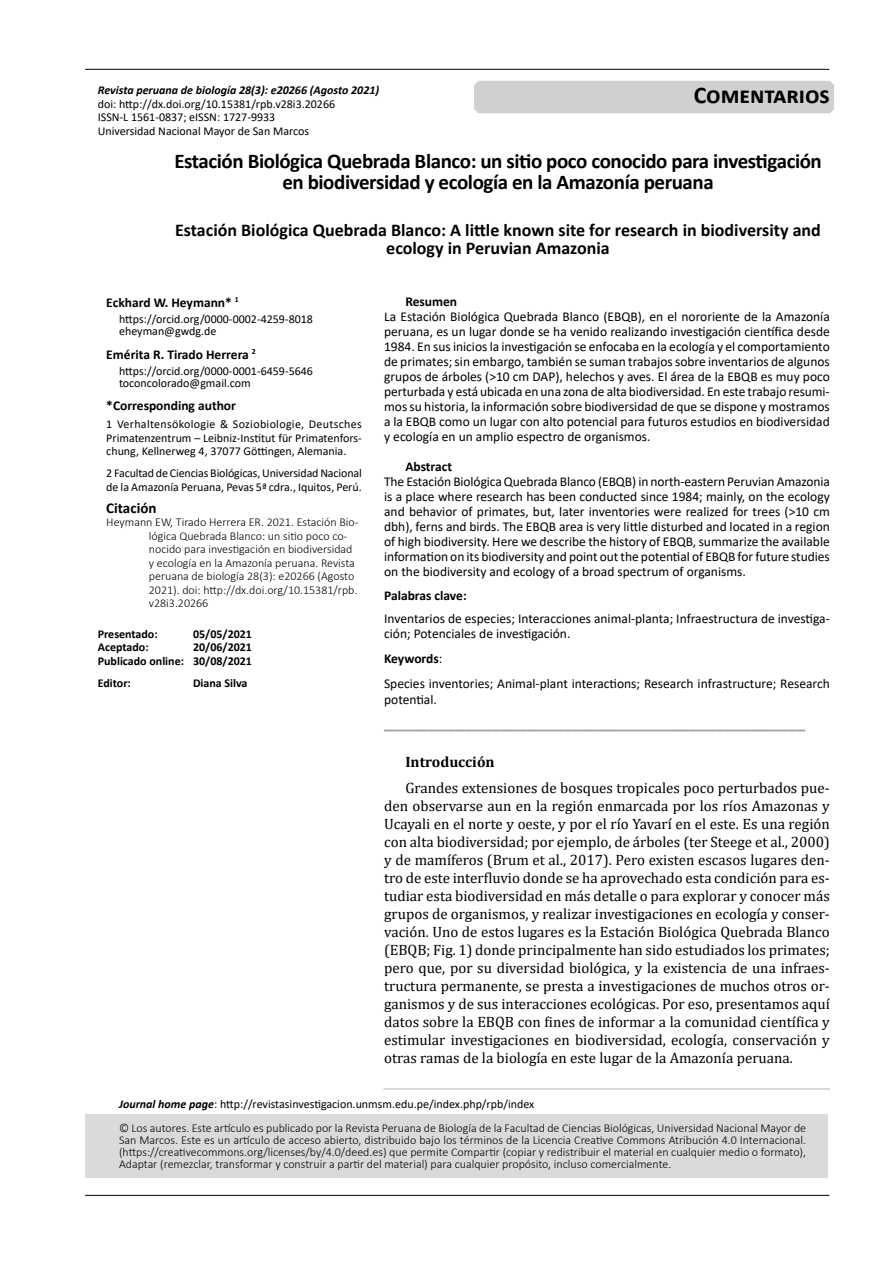
<style>
.page{position:relative;width:893px;height:1263px;background:#fff}
.page>*{position:absolute;margin:0;border:0;box-sizing:border-box;transform-origin:0 0}
.t1{font:700 24px "Calibri";color:#000}
.t2{font:700 21px/21px "Calibri";letter-spacing:-.02em;color:#000;text-align:center}
.t3{font:700 18px/18px "Calibri";color:#000;text-align:center}
.t4{font:700 18px "Calibri";color:#9d9d9c}
.t5{font:15px/18px "Cambria";color:#000;text-align:justify}
.t6{font:700 15px "Cambria";color:#000}
.t7{font:700 15px "Calibri";color:#000}
.t8{font:13.5px/15px "Calibri";color:#000;text-align:justify}
.t9{font:700 13.5px "Calibri";color:#000}
.t10{font:300 12px/13.5px "Calibri";color:#000;text-align:justify}
.t11{font:12px/13.5px "Calibri";color:#000}
.t12{font:700 12px/13.5px "Calibri";color:#000;text-align:right}
.t13{font:italic 700 12px "Calibri";color:#000}
.s1{font-weight:700}
.s2{font-weight:700;font-style:italic}
</style>
<div class="page">
<hr style="left:85px;top:1195px;width:744px;height:1px;background:#000">
<hr style="left:85px;top:69px;width:744px;height:1px;background:#000">
<div style="left:85px;top:1114px;width:742px;height:64px;background:#dadada"></div>
<hr style="left:383px;top:1089px;width:447px;height:1px;background:#b3b2b2">
<div style="left:474px;top:81px;width:360px;height:32px;background:#d0d0d0"></div>
<p class="t13" style="left:98px;top:82px;width:283px">Revista peruana de biología 28(3): e20266 (Agosto 2021)</p>
<p class="t11" style="left:98px;top:97px;width:239px">doi: http://dx.doi.org/10.15381/rpb.v28i3.20266<br>ISSN-L 1561-0837; eISSN: 1727-9933<br>Universidad Nacional Mayor de San Marcos</p>
<h1 class="t1" style="left:694px;top:78px;width:137px">Comentarios</h1>
<h2 class="t2" style="left:174px;top:150px;width:649px">Estación Biológica Quebrada Blanco: un sitio poco conocido para investigación en biodiversidad y ecología en la Amazonía peruana</h2>
<h3 class="t3" style="left:175px;top:221px;width:647px">Estación Biológica Quebrada Blanco: A little known site for research in biodiversity and ecology in Peruvian Amazonia</h3>
<p class="t9" style="left:106px;top:293px;width:134px">Eckhard W. Heymann* <sup>1</sup></p>
<p class="t11" style="left:119px;top:313px;width:195px;line-height:12px">https://orcid.org/0000-0002-4259-8018 eheyman@gwdg.de</p>
<p class="t9" style="left:106px;top:344px;width:151px">Emérita R. Tirado Herrera <sup>2</sup></p>
<p class="t11" style="left:119px;top:364px;width:195px;line-height:12px">https://orcid.org/0000-0001-6459-5646 toconcolorado@gmail.com</p>
<p class="t9" style="left:106px;top:396px;width:131px">*Corresponding author</p>
<p class="t11" style="left:106px;top:417px;width:257px;text-align:justify">1 Verhaltensökologie &amp; Soziobiologie, Deutsches Primatenzentrum – Leibniz-Institut für Primatenfors&shy;chung, Kellnerweg 4, 37077 Göttingen, Alemania.</p>
<p class="t11" style="left:106px;top:466px;width:257px">2 Facultad de Ciencias Biológicas, Universidad Nacional de la Amazonía Peruana, Pevas 5ª cdra., Iquitos, Perú.</p>
<p class="t7" style="left:106px;top:497px;width:52px">Citación</p>
<p class="t10" style="left:149px;top:515px;width:211px;text-align:left;text-indent:-43px">Heymann EW, Tirado Herrera ER. 2021. Estación Bio&shy;lógica Quebrada Blanco: un sitio poco co&shy;nocido para investigación en biodiversidad y ecología en la Amazonía peruana. Revista peruana de biología 28(3): e20266 (Agosto 2021). doi: http://dx.doi.org/10.15381/rpb. v28i3.20266</p>
<p class="t12" style="left:98px;top:627px;width:61px">Presentado:</p>
<p class="t12" style="left:193px;top:627px;width:60px">05/05/2021</p>
<p class="t12" style="left:98px;top:640px;width:52px">Aceptado:</p>
<p class="t9" style="left:405px;top:292px;width:53px">Resumen</p>
<p class="t8" style="left:384px;top:309px;width:447px">La Estación Biológica Quebrada Blanco (EBQB), en el nororiente de la Amazonía peruana, es un lugar donde se ha venido realizando investigación científica desde 1984. En sus inicios la investigación se enfocaba en la ecología y el comportamiento de primates; sin embargo, también se suman trabajos sobre inventarios de algunos grupos de árboles (&gt;10 cm DAP), helechos y aves. El área de la EBQB es muy poco perturbada y está ubicada en una zona de alta biodiversidad. En este trabajo resumi&shy;mos su historia, la información sobre biodiversidad de que se dispone y mostramos a la EBQB como un lugar con alto potencial para futuros estudios en biodiversidad y ecología en un amplio espectro de organismos.</p>
<p class="t9" style="left:405px;top:457px;width:48px">Abstract</p>
<p class="t8" style="left:384px;top:474px;width:447px">The Estación Biológica Quebrada Blanco (EBQB) in north-eastern Peruvian Amazonia is a place where research has been conducted since 1984; mainly, on the ecology and behavior of primates, but, later inventories were realized for trees (&gt;10 cm dbh), ferns and birds. The EBQB area is very little disturbed and located in a region of high biodiversity. Here we describe the history of EBQB, summarize the available information on its biodiversity and point out the potential of EBQB for future studies on the biodiversity and ecology of a broad spectrum of organisms.</p>
<p class="t9" style="left:384px;top:586px;width:84px">Palabras clave:</p>
<p class="t8" style="left:384px;top:611px;width:447px">Inventarios de especies; Interacciones animal-planta; Infraestructura de investiga&shy;ción; Potenciales de investigación.</p>
<p class="t8" style="left:384px;top:646px;width:447px;line-height:24.8px"><span class="s1">Keywords</span>:<br>Species inventories; Animal-plant interactions; Research infrastructure; Research</p>
<p class="t8" style="left:384px;top:692px;width:54px">potential.</p>
<h3 class="t4" style="left:384px;top:709px;width:423px">_______________________________________________</h3>
<p class="t6" style="left:405px;top:751px;width:91px">Introducción</p>
<p class="t5" style="left:384px;top:779px;width:447px;text-indent:21px">Grandes extensiones de bosques tropicales poco perturbados pue&shy;den observarse aun en la región enmarcada por los ríos Amazonas y Ucayali en el norte y oeste, y por el río Yavarí en el este. Es una región con alta biodiversidad; por ejemplo, de árboles (ter Steege et al., 2000) y de mamíferos (Brum et al., 2017). Pero existen escasos lugares den&shy;tro de este interfluvio donde se ha aprovechado esta condición para es&shy;tudiar esta biodiversidad en más detalle o para explorar y conocer más grupos de organismos, y realizar investigaciones en ecología y conser&shy;vación. Uno de estos lugares es la Estación Biológica Quebrada Blanco (EBQB; Fig. 1) donde principalmente han sido estudiados los primates; pero que, por su diversidad biológica, y la existencia de una infraes&shy;tructura permanente, se presta a investigaciones de muchos otros or&shy;ganismos y de sus interacciones ecológicas. Por eso, presentamos aquí datos sobre la EBQB con fines de informar a la comunidad científica y estimular investigaciones en biodiversidad, ecología, conservación y otras ramas de la biología en este lugar de la Amazonía peruana.</p>
<p class="t12" style="left:98px;top:640px;width:156px">20/06/2021<br>Publicado online: 30/08/2021</p>
<p class="t12" style="left:98px;top:676px;width:35px">Editor:</p>
<p class="t12" style="left:193px;top:676px;width:56px">Diana Silva</p>
<p class="t11" style="left:119px;top:1096px;width:417px"><span class="s2">Journal home page</span>: http://revistasinvestigacion.unmsm.edu.pe/index.php/rpb/index</p>
<p class="t10" style="left:119px;top:1122px;width:689px;line-height:12px">© Los autores. Este artículo es publicado por la Revista Peruana de Biología de la Facultad de Ciencias Biológicas, Universidad Nacional Mayor de San Marcos. Este es un artículo de acceso abierto, distribuido bajo los términos de la Licencia Creative Commons Atribución 4.0 Internacional. (https://creativecommons.org/licenses/by/4.0/deed.es) que permite Compartir (copiar y redistribuir el material en cualquier medio o formato), Adaptar (remezclar, transformar y construir a partir del material) para cualquier propósito, incluso comercialmente.</p>
</div>
